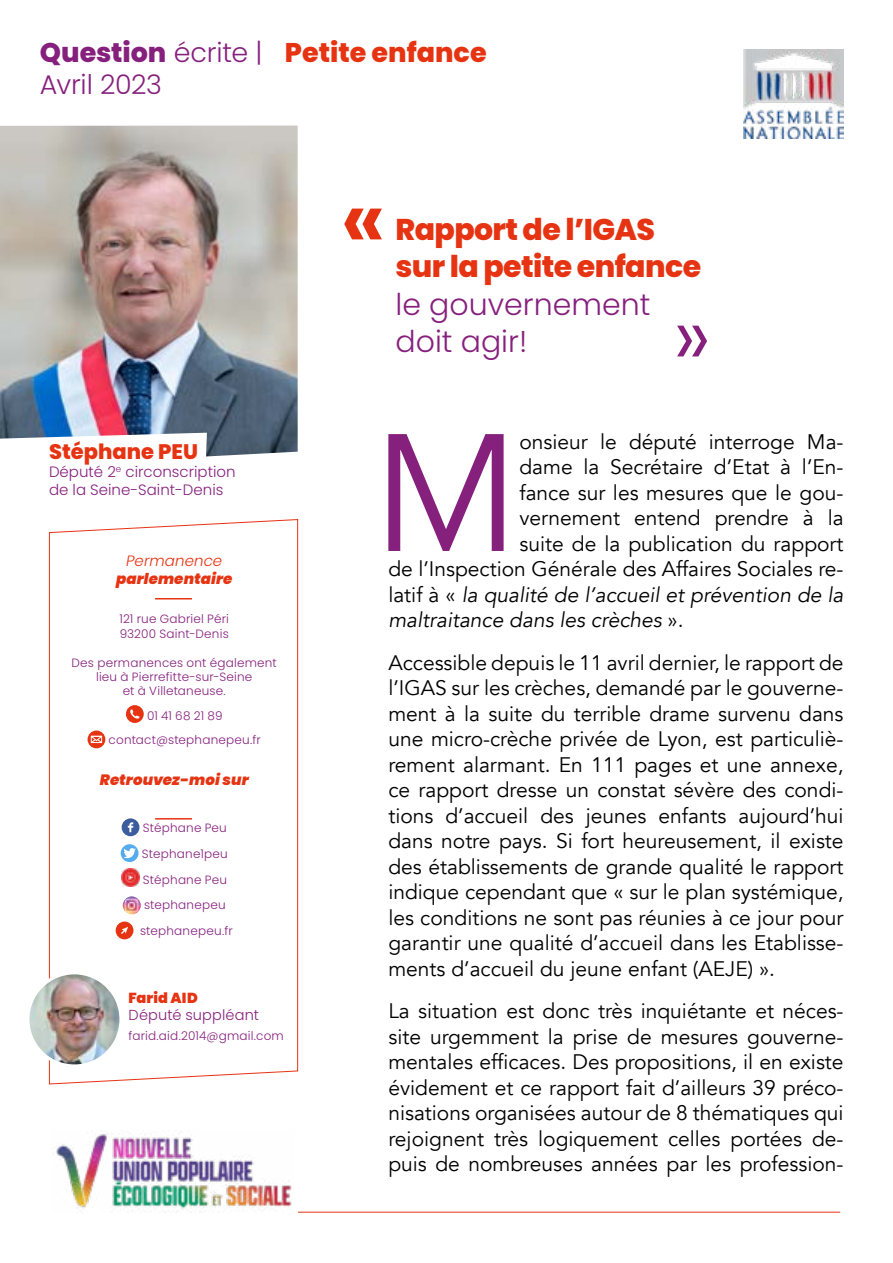
<style>
.page{position:relative;width:893px;height:1263px;background:#fff}
.page>*{position:absolute;margin:0;border:0;box-sizing:border-box;transform-origin:0 0}
.t1{font:165px "Avenir";color:#86207d}
.t2{font:600 88.05px "Poppins";color:#e63312}
.t3{font:800 30px/37.5px "Poppins";letter-spacing:-.02em;color:#e63312}
.t4{font:300 30px/37.5px "Poppins";color:#86207d}
.t5{font:800 27px "Poppins";color:#86207d}
.t6{font:800 27px "Poppins";color:#e63312}
.t7{font:300 27px "Poppins";letter-spacing:-.02em;color:#86207d}
.t8{font:21px/25.5px "Avenir";color:#000;text-align:justify}
.t9{font:italic 21px "Avenir";color:#000}
.t10{font:800 21px "Poppins";color:#e63312}
.t11{font:300 15px/18px "Poppins";color:#86207d}
.t12{font:italic 900 15px "Poppins";letter-spacing:.005em;color:#e63312}
.t13{font:italic 300 15px "Poppins";letter-spacing:.005em;color:#e63312}
.t14{font:300 14.55px "Poppins";letter-spacing:.01em;color:#86207d}
.t15{font:900 14.55px "Poppins";letter-spacing:.01em;color:#e63312}
.t16{font:300 12px/25.8px "Poppins";letter-spacing:.015em;color:#86207d;text-align:center}
.s1{font-weight:300}
.s2{font-style:normal}
</style>
<div class="page">
<svg style="left:49px;top:519px;width:249px;height:566px"></svg>
<img style="left:0;top:126px;width:298px;height:331px">
<hr style="left:155px;top:598px;width:37px;height:1px;background:#e63312">
<hr style="left:155px;top:818px;width:37px;height:1px;background:#e63312">
<svg style="left:126px;top:705px;width:18px;height:18px"></svg>
<svg style="left:129px;top:709px;width:11px;height:10px"></svg>
<svg style="left:88px;top:730px;width:17px;height:18px"></svg>
<svg style="left:90px;top:735px;width:13px;height:8px"></svg>
<div style="left:122px;top:818px;width:17px;height:18px;background:#3b5c9d;border-radius:50%"></div>
<svg style="left:128px;top:822px;width:5px;height:10px"></svg>
<div style="left:121px;top:844px;width:18px;height:18px;background:#54abed;border-radius:50%"></div>
<svg style="left:123px;top:848px;width:13px;height:10px"></svg>
<img style="left:122px;top:869px;width:18px;height:18px">
<img style="left:123px;top:896px;width:18px;height:18px;border-radius:9px">
<div style="left:116px;top:921px;width:17px;height:18px;background:#e63312;border-radius:50%"></div>
<svg style="left:121px;top:927px;width:7px;height:7px"></svg>
<img style="left:28px;top:973px;width:93px;height:93px;border-radius:46px">
<div style="left:26px;top:971px;width:96px;height:96px;border:3px solid #fff;border-radius:50%"></div>
<img style="left:54px;top:1133px;width:238px;height:78px">
<hr style="left:298px;top:1212px;width:542px;height:1px;background:#e63312">
<img style="left:744px;top:50px;width:100px;height:88px">
<svg style="left:0;top:433px;width:207px;height:24px"></svg>
<p class="t5" style="left:40px;top:37px;width:224px">Question <span class="s1">écrite |</span></p>
<p class="t7" style="left:40px;top:69px;width:124px">Avril 2023</p>
<p class="t6" style="left:285px;top:37px;width:203px">Petite enfance</p>
<h2 class="t2" style="left:340px;top:168px;width:47px">«</h2>
<h3 class="t3" style="left:395px;top:211px;width:307px">Rapport de l’IGAS sur la petite enfance</h3>
<h3 class="t4" style="left:395px;top:286px;width:256px">le gouvernement doit agir!</h3>
<p class="t10" style="left:49px;top:439px;width:150px">Stéphane PEU</p>
<p class="t11" style="left:49px;top:462px;width:188px">Député 2<sup>e</sup> circonscription de la Seine-Saint-Denis</p>
<p class="t13" style="left:126px;top:551px;width:98px">Permanence</p>
<p class="t12" style="left:116px;top:569px;width:118px">parlementaire</p>
<p class="t16" style="left:119px;top:612px;width:111px;line-height:14.4px;text-align:left">121 rue Gabriel Péri<br>93200 Saint-Denis</p>
<p class="t16" style="left:72px;top:655px;width:207px;line-height:14.4px">Des permanences ont également lieu à Pierrefitte-sur-Seine<br>et à Villetaneuse.</p>
<p class="t16" style="left:109px;top:703px;width:154px;line-height:24.3px">01 41 68 21 89 contact@stephanepeu.fr</p>
<p class="t12" style="left:100px;top:771px;width:150px">Retrouvez-moi sur</p>
<p class="t16" style="left:140px;top:815px;width:94px">Stéphane Peu<br>Stephane1peu<br>Stéphane Peu stephanepeu stephanepeu.fr</p>
<p class="t15" style="left:129px;top:989px;width:71px">Farid AID</p>
<p class="t14" style="left:129px;top:1006px;width:132px">Député suppléant</p>
<p class="t16" style="left:129px;top:1023px;width:157px">farid.aid.2014@gmail.com</p>
<h1 class="t1" style="left:372px;top:396px;width:148px">M</h1>
<p class="t8" style="left:519px;top:429px;width:326px">onsieur le député interroge Ma-</p>
<p class="t8" style="left:519px;top:455px;width:326px">dame la Secrétaire d’Etat à l’En-</p>
<p class="t8" style="left:519px;top:480px;width:326px">fance sur les mesures que le gou-</p>
<p class="t8" style="left:519px;top:506px;width:326px">vernement entend prendre à la</p>
<p class="t8" style="left:519px;top:531px;width:326px">suite de la publication du rapport</p>
<p class="t8" style="left:388px;top:557px;width:457px">de l’Inspection Générale des Affaires Sociales re-</p>
<p class="t9" style="left:388px;top:582px;width:457px"><span class="s2">latif à «</span> la qualité de l’accueil et prévention de la</p>
<p class="t9" style="left:388px;top:608px;width:297px">maltraitance dans les crèches <span class="s2">».</span></p>
<p class="t8" style="left:388px;top:650px;width:457px">Accessible depuis le 11 avril dernier, le rapport de l’IGAS sur les crèches, demandé par le gouverne&shy;ment à la suite du terrible drame survenu dans une micro-crèche privée de Lyon, est particuliè&shy;rement alarmant. En 111 pages et une annexe, ce rapport dresse un constat sévère des condi&shy;tions d’accueil des jeunes enfants aujourd’hui dans notre pays. Si fort heureusement, il existe des établissements de grande qualité le rapport indique cependant que « sur le plan systémique, les conditions ne sont pas réunies à ce jour pour garantir une qualité d’accueil dans les Etablisse&shy;ments d’accueil du jeune enfant (AEJE) ».</p>
<p class="t8" style="left:388px;top:999px;width:457px">La situation est donc très inquiétante et néces&shy;site urgemment la prise de mesures gouverne&shy;mentales efficaces. Des propositions, il en existe évidement et ce rapport fait d’ailleurs 39 préco&shy;nisations organisées autour de 8 thématiques qui rejoignent très logiquement celles portées de&shy;puis de nombreuses années par les profession-</p>
</div>
